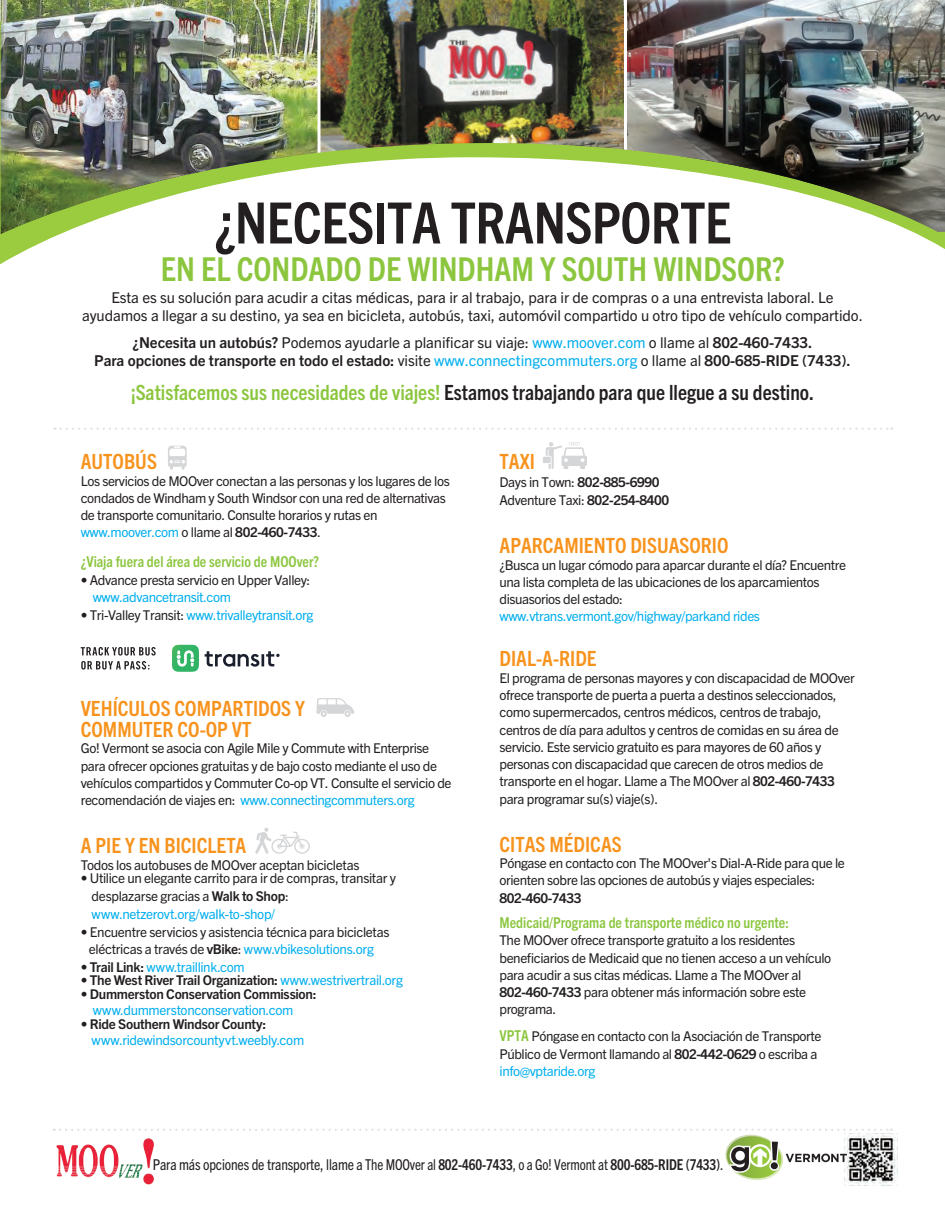
<style>
.page{position:relative;width:945px;height:1215px;background:#fff}
.page>*{position:absolute;margin:0;border:0;box-sizing:border-box;transform-origin:0 0}
.t1{font:700 condensed 57px "Trade Gothic Next LT Pro";letter-spacing:-.01em;color:#231f20}
.t2{font:700 condensed 33px "Trade Gothic Next LT Pro";color:#8bc63e}
.t3{font:700 condensed 21px/21px "Trade Gothic Next LT Pro";color:#f7931d}
.t4{font:700 condensed 21px "Trade Gothic Next LT Pro";color:#231f20}
.t5{font:15px/18px "Trade Gothic Next LT Pro";letter-spacing:-.005em;color:#231f20;text-align:center}
.t6{font:700 15px/18px "Trade Gothic Next LT Pro";letter-spacing:-.005em;color:#231f20;text-align:center}
.t7{font:condensed 15px "Trade Gothic Next LT Pro";letter-spacing:-.01em;color:#231f20}
.t8{font:700 condensed 15px "Trade Gothic Next LT Pro";color:#8bc63e}
.t9{font:13.5px/17.2px "Trade Gothic Next LT Pro";letter-spacing:-.03em;color:#231f20}
.t10{font:13.5px/16.5px "Trade Gothic Next LT Pro";letter-spacing:-.03em;color:#00aeef}
.t11{font:700 13.5px/16.5px "Trade Gothic Next LT Pro";letter-spacing:-.02em;color:#231f20}
.s1{font-weight:400}
.s2{font-weight:400;color:#00aeef}
.s3{color:#8bc63e}
.s4{color:#00aeef}
.s5{font-weight:700}
.s6{color:#231f20}
.s7{font-weight:700;color:#231f20}
.s8{font-weight:700;font-stretch:condensed;font-size:15px;color:#8bc63e}
</style>
<div class="page">
<img style="left:845px;top:1135px;width:52px;height:51px">
<img style="left:143px;top:1180px;width:11px;height:5px">
<svg style="left:54px;top:1129px;width:838px;height:51px"></svg>
<svg style="left:316px;top:698px;width:38px;height:19px"></svg>
<svg style="left:168px;top:446px;width:19px;height:24px"></svg>
<svg style="left:255px;top:828px;width:55px;height:26px"></svg>
<svg style="left:546px;top:442px;width:41px;height:27px"></svg>
<div style="left:543px;top:457px;width:8px;height:6px;background:#d5d6d8"></div>
<svg style="left:172px;top:645px;width:27px;height:27px"></svg>
<svg style="left:205px;top:651px;width:75px;height:16px"></svg>
<svg style="left:81px;top:647px;width:75px;height:23px"></svg>
<svg style="left:55px;top:428px;width:837px;height:2px"></svg>
<svg style="left:0;top:21px;width:945px;height:244px"></svg>
<img style="left:1px;top:222px;width:318px;height:12px">
<img style="left:1px;top:0;width:318px;height:222px">
<img style="left:321px;top:0;width:303px;height:153px">
<img style="left:626px;top:208px;width:319px;height:24px">
<img style="left:626px;top:0;width:319px;height:208px">
<hr style="left:318px;top:0;width:3px;height:154px;background:#fff">
<hr style="left:624px;top:0;width:3px;height:154px;background:#fff">
<h1 class="t1" style="left:214px;top:184px;width:519px">¿NECESITA TRANSPORTE</h1>
<h2 class="t2" style="left:161px;top:246px;width:626px">EN EL CONDADO DE WINDHAM Y SOUTH WINDSOR?</h2>
<p class="t5" style="left:82px;top:288px;width:782px">Esta es su solución para acudir a citas médicas, para ir al trabajo, para ir de compras o a una entrevista laboral. Le ayudamos a llegar a su destino, ya sea en bicicleta, autobús, taxi, automóvil compartido u otro tipo de vehículo compartido.</p>
<p class="t6" style="left:94px;top:333px;width:758px">¿Necesita un autobús? <span class="s1">Podemos ayudarle a planificar su viaje:</span> <span class="s2">www.moover.com</span> <span class="s1">o llame al</span> 802-460-7433.<br>Para opciones de transporte en todo el estado: <span class="s1">visite</span> <span class="s2">www.connectingcommuters.org</span> <span class="s1">o llame al</span> 800-685-RIDE (7433).</p>
<h3 class="t4" style="left:131px;top:378px;width:685px"><span class="s3">¡Satisfacemos sus necesidades de viajes!</span> Estamos trabajando para que llegue a su destino.</h3>
<h3 class="t3" style="left:81px;top:450px;width:78px">AUTOBÚS</h3>
<p class="t9" style="left:81px;top:471px;width:370px">Los servicios de MOOver conectan a las personas y los lugares de los condados de Windham y South Windsor con una red de alternativas de transporte comunitario. Consulte horarios y rutas en <span class="s4">www.moover.com</span> o llame al <span class="s5">802-460-7433</span>.</p>
<p class="t8" style="left:81px;top:552px;width:240px">¿Viaja fuera del área de servicio de MOOver?</p>
<p class="t9" style="left:81px;top:571px;width:231px">• Advance presta servicio en Upper Valley:</p>
<p class="t10" style="left:93px;top:588px;width:140px">www.advancetransit.com</p>
<p class="t10" style="left:81px;top:606px;width:234px"><span class="s6">• Tri-Valley Transit:</span> www.trivalleytransit.org</p>
<h3 class="t3" style="left:81px;top:696px;width:226px">VEHÍCULOS COMPARTIDOS Y<br>COMMUTER CO-OP VT</h3>
<p class="t9" style="left:81px;top:739px;width:372px">Go! Vermont se asocia con Agile Mile y Commute with Enterprise para ofrecer opciones gratuitas y de bajo costo mediante el uso de vehículos compartidos y Commuter Co-op VT. Consulte el servicio de recomendación de viajes en: <span class="s4">www.connectingcommuters.org</span></p>
<h3 class="t3" style="left:81px;top:834px;width:167px">A PIE Y EN BICICLETA</h3>
<p class="t9" style="left:81px;top:855px;width:280px">Todos los autobuses de MOOver aceptan bicicletas</p>
<p class="t9" style="left:92px;top:868px;width:306px;line-height:18px;text-indent:-11px">• Utilice un elegante carrito para ir de compras, transitar y desplazarse gracias a <span class="s5">Walk to Shop</span>: <span class="s4">www.netzerovt.org/waIk-to-shop/</span></p>
<p class="t9" style="left:81px;top:923px;width:310px;line-height:16.5px;text-align:center">• Encuentre servicios y asistencia técnica para bicicletas eléctricas a través de <span class="s5">vBike</span>: <span class="s4">www.vbikesolutions.org</span></p>
<p class="t10" style="left:81px;top:958px;width:166px"><span class="s6">•</span> <span class="s7">Trail Link:</span> www.traillink.com</p>
<p class="t11" style="left:81px;top:971px;width:324px"><span class="s1">•</span> The West River Trail Organization: <span class="s2">www.westrivertrail.org</span></p>
<p class="t11" style="left:93px;top:985px;width:225px;text-indent:-12px"><span class="s1">•</span> Dummerston Conservation Commission: <span class="s2">www.dummerstonconservation.com</span></p>
<p class="t10" style="left:92px;top:1015px;width:214px;text-indent:-11px"><span class="s6">•</span> <span class="s7">Ride Southern Windsor County: </span>www.ridewindsorcountyvt.weebly.com</p>
<h3 class="t3" style="left:500px;top:450px;width:37px">TAXI</h3>
<p class="t9" style="left:500px;top:472px;width:171px;line-height:18px">Days in Town: <span class="s5">802-885-6990<br></span>Adventure Taxi: <span class="s5">802-254-8400</span></p>
<h3 class="t3" style="left:500px;top:534px;width:231px">APARCAMIENTO DISUASORIO</h3>
<p class="t9" style="left:500px;top:555px;width:348px">¿Busca un lugar cómodo para aparcar durante el día? Encuentre una lista completa de las ubicaciones de los aparcamientos disuasorios del estado:</p>
<p class="t10" style="left:500px;top:607px;width:262px">www.vtrans.vermont.gov/highway/parkand rides</p>
<h3 class="t3" style="left:500px;top:647px;width:99px">DIAL-A-RIDE</h3>
<p class="t9" style="left:500px;top:668px;width:357px">El programa de personas mayores y con discapacidad de MOOver ofrece transporte de puerta a puerta a destinos seleccionados, como supermercados, centros médicos, centros de trabajo, centros de día para adultos y centros de comidas en su área de servicio. Este servicio gratuito es para mayores de 60 años y personas con discapacidad que carecen de otros medios de transporte en el hogar. Llame a The MOOver al <span class="s5">802-460-7433 </span>para programar su(s) viaje(s).</p>
<h3 class="t3" style="left:500px;top:832px;width:124px">CITAS MÉDICAS</h3>
<p class="t9" style="left:500px;top:854px;width:347px">Póngase en contacto con The MOOver's Dial-A-Ride para que le orienten sobre las opciones de autobús y viajes especiales:</p>
<p class="t11" style="left:500px;top:889px;width:84px">802-460-7433</p>
<p class="t8" style="left:500px;top:912px;width:291px">Medicaid/Programa de transporte médico no urgente:</p>
<p class="t9" style="left:500px;top:931px;width:333px">The MOOver ofrece transporte gratuito a los residentes beneficiarios de Medicaid que no tienen acceso a un vehículo para acudir a sus citas médicas. Llame a The MOOver al <span class="s5">802-460-7433</span> para obtener más información sobre este programa.</p>
<p class="t9" style="left:500px;top:1027px;width:324px"><span class="s8">VPTA</span> Póngase en contacto con la Asociación de Transporte<br>Público de Vermont llamando al <span class="s5">802-442-0629</span> o escriba a <span class="s4">info@vptaride.org</span></p>
<p class="t7" style="left:153px;top:1154px;width:572px">Para más opciones de transporte, llame a The MOOver al <span class="s5">802-460-7433</span>, o a Go! Vermont at <span class="s5">800-685-RIDE (7433)</span>.</p>
</div>
